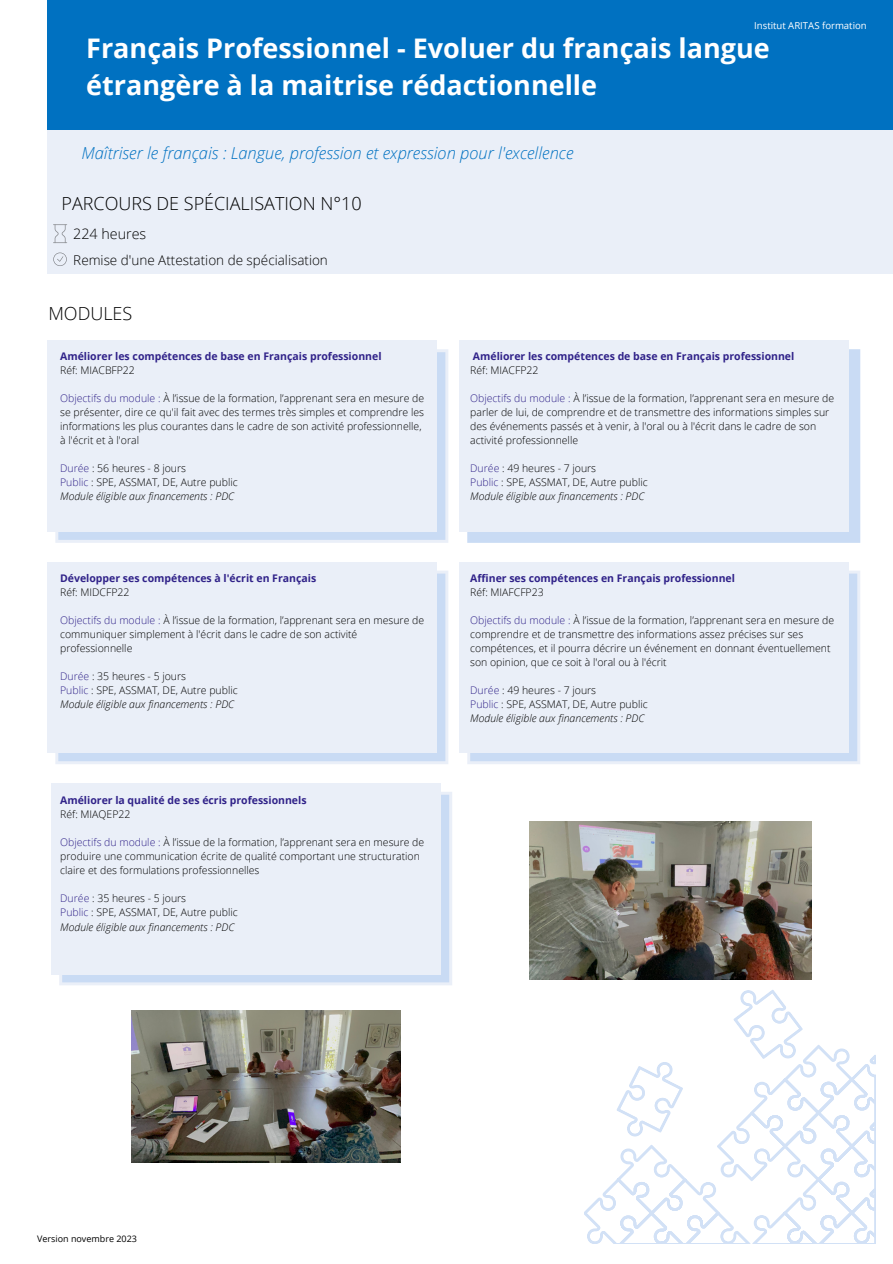
<style>
.page{position:relative;width:893px;height:1264px;background:#fff}
.page>*{position:absolute;margin:0;border:0;box-sizing:border-box;transform-origin:0 0}
.t1{font:700 27px/37.2px "Open Sans";color:#fff}
.t2{font:300 18px "Open Sans";color:#000}
.t3{font:italic 300 16.5px "Open Sans";color:#0071c1}
.t4{font:300 14.25px "Open Sans";color:#000}
.t5{font:300 13.5px "Open Sans";color:#000}
.t6{font:300 10.5px/14px "Open Sans";color:#000}
.t7{font:700 10.5px "Open Sans";color:#302289}
.t8{font:italic 300 10.5px "Open Sans";color:#000}
.t9{font:9.6px "Open Sans";color:#fff}
.t10{font:9px "Open Sans";color:#000}
.s1{color:#302289}
</style>
<div class="page">
<div style="left:47px;top:112px;width:845px;height:162px;background:#eaeff8"></div>
<div style="left:47px;top:0;width:845px;height:129px;background:#0071c1"></div>
<svg style="left:53px;top:224px;width:14px;height:19px"></svg>
<svg style="left:55px;top:349px;width:393px;height:194px;fill:#c9dbf4"></svg>
<div style="left:47px;top:341px;width:390px;height:190px;background:#eaeff8"></div>
<svg style="left:53px;top:252px;width:14px;height:14px"></svg>
<svg style="left:467px;top:349px;width:393px;height:194px;fill:#c9dbf4"></svg>
<div style="left:459px;top:341px;width:389px;height:190px;background:#eaeff8"></div>
<svg style="left:584px;top:990px;width:291px;height:253px"></svg>
<svg style="left:55px;top:571px;width:393px;height:193px;fill:#c9dbf4"></svg>
<div style="left:47px;top:562px;width:390px;height:190px;background:#eaeff8"></div>
<svg style="left:467px;top:570px;width:393px;height:194px;fill:#c9dbf4"></svg>
<div style="left:459px;top:562px;width:389px;height:190px;background:#eaeff8"></div>
<svg style="left:59px;top:792px;width:393px;height:193px;fill:#c9dbf4"></svg>
<div style="left:51px;top:783px;width:390px;height:191px;background:#eaeff8"></div>
<img style="left:529px;top:821px;width:282px;height:158px">
<img style="left:132px;top:1010px;width:268px;height:152px">
<p class="t9" style="left:754px;top:19px;width:114px">Institut ARITAS formation</p>
<p class="t1" style="left:86px;top:29px;width:685px">Français Professionnel - Evoluer du français langue étrangère à la maitrise rédactionnelle</p>
<p class="t3" style="left:81px;top:141px;width:493px">Maîtriser le français : Langue, profession et expression pour l'excellence</p>
<p class="t2" style="left:61px;top:191px;width:301px">PARCOURS DE SPÉCIALISATION N°10</p>
<p class="t4" style="left:73px;top:223px;width:74px">224 heures</p>
<p class="t5" style="left:73px;top:250px;width:256px">Remise d'une Attestation de spécialisation</p>
<p class="t2" style="left:48px;top:301px;width:85px">MODULES</p>
<p class="t7" style="left:60px;top:348px;width:323px">Améliorer les compétences de base en Français professionnel</p>
<p class="t6" style="left:60px;top:362px;width:76px">Réf: MIACBFP22</p>
<p class="t6" style="left:60px;top:390px;width:365px"><span class="s1">Objectifs du module :</span> À l’issue de la formation, l’apprenant sera en mesure de se présenter, dire ce qu'il fait avec des termes très simples et comprendre les informations les plus courantes dans le cadre de son activité professionnelle, à l'écrit et à l'oral</p>
<p class="t6" style="left:60px;top:460px;width:127px"><span class="s1">Durée</span> : 56 heures - 8 jours</p>
<p class="t6" style="left:60px;top:474px;width:179px"><span class="s1">Public</span> : SPE, ASSMAT, DE, Autre public</p>
<p class="t8" style="left:60px;top:488px;width:176px">Module éligible aux financements : PDC</p>
<p class="t7" style="left:60px;top:571px;width:257px">Développer ses compétences à l'écrit en Français</p>
<p class="t6" style="left:60px;top:585px;width:71px">Réf: MIDCFP22</p>
<p class="t6" style="left:60px;top:613px;width:365px"><span class="s1">Objectifs du module :</span> À l’issue de la formation, l’apprenant sera en mesure de communiquer simplement à l'écrit dans le cadre de son activité professionnelle</p>
<p class="t6" style="left:60px;top:669px;width:127px"><span class="s1">Durée</span> : 35 heures - 5 jours</p>
<p class="t6" style="left:60px;top:683px;width:179px"><span class="s1">Public</span> : SPE, ASSMAT, DE, Autre public</p>
<p class="t8" style="left:60px;top:697px;width:176px">Module éligible aux financements : PDC</p>
<p class="t7" style="left:60px;top:793px;width:248px">Améliorer la qualité de ses écris professionnels</p>
<p class="t6" style="left:60px;top:807px;width:72px">Réf: MIAQEP22</p>
<p class="t6" style="left:60px;top:835px;width:365px"><span class="s1">Objectifs du module :</span> À l’issue de la formation, l’apprenant sera en mesure de produire une communication écrite de qualité comportant une structuration claire et des formulations professionnelles</p>
<p class="t6" style="left:60px;top:891px;width:127px"><span class="s1">Durée</span> : 35 heures - 5 jours</p>
<p class="t6" style="left:60px;top:905px;width:179px"><span class="s1">Public</span> : SPE, ASSMAT, DE, Autre public</p>
<p class="t8" style="left:60px;top:919px;width:176px">Module éligible aux financements : PDC</p>
<p class="t7" style="left:473px;top:348px;width:323px">Améliorer les compétences de base en Français professionnel</p>
<p class="t6" style="left:470px;top:362px;width:70px">Réf: MIACFP22</p>
<p class="t6" style="left:470px;top:390px;width:365px"><span class="s1">Objectifs du module :</span> À l’issue de la formation, l’apprenant sera en mesure de parler de lui, de comprendre et de transmettre des informations simples sur des événements passés et à venir, à l'oral ou à l'écrit dans le cadre de son activité professionnelle</p>
<p class="t6" style="left:470px;top:460px;width:127px"><span class="s1">Durée</span> : 49 heures - 7 jours</p>
<p class="t6" style="left:470px;top:474px;width:179px"><span class="s1">Public</span> : SPE, ASSMAT, DE, Autre public</p>
<p class="t8" style="left:470px;top:488px;width:176px">Module éligible aux financements : PDC</p>
<p class="t7" style="left:470px;top:571px;width:266px">Affiner ses compétences en Français professionnel</p>
<p class="t6" style="left:470px;top:585px;width:75px">Réf: MIAFCFP23</p>
<p class="t6" style="left:470px;top:613px;width:365px"><span class="s1">Objectifs du module :</span> À l’issue de la formation, l’apprenant sera en mesure de comprendre et de transmettre des informations assez précises sur ses compétences, et il pourra décrire un événement en donnant éventuellement son opinion, que ce soit à l'oral ou à l'écrit</p>
<p class="t6" style="left:470px;top:683px;width:127px"><span class="s1">Durée</span> : 49 heures - 7 jours</p>
<p class="t6" style="left:470px;top:697px;width:179px"><span class="s1">Public</span> : SPE, ASSMAT, DE, Autre public</p>
<p class="t8" style="left:470px;top:711px;width:176px">Module éligible aux financements : PDC</p>
<p class="t10" style="left:37px;top:1232px;width:101px">Version novembre 2023</p>
</div>
